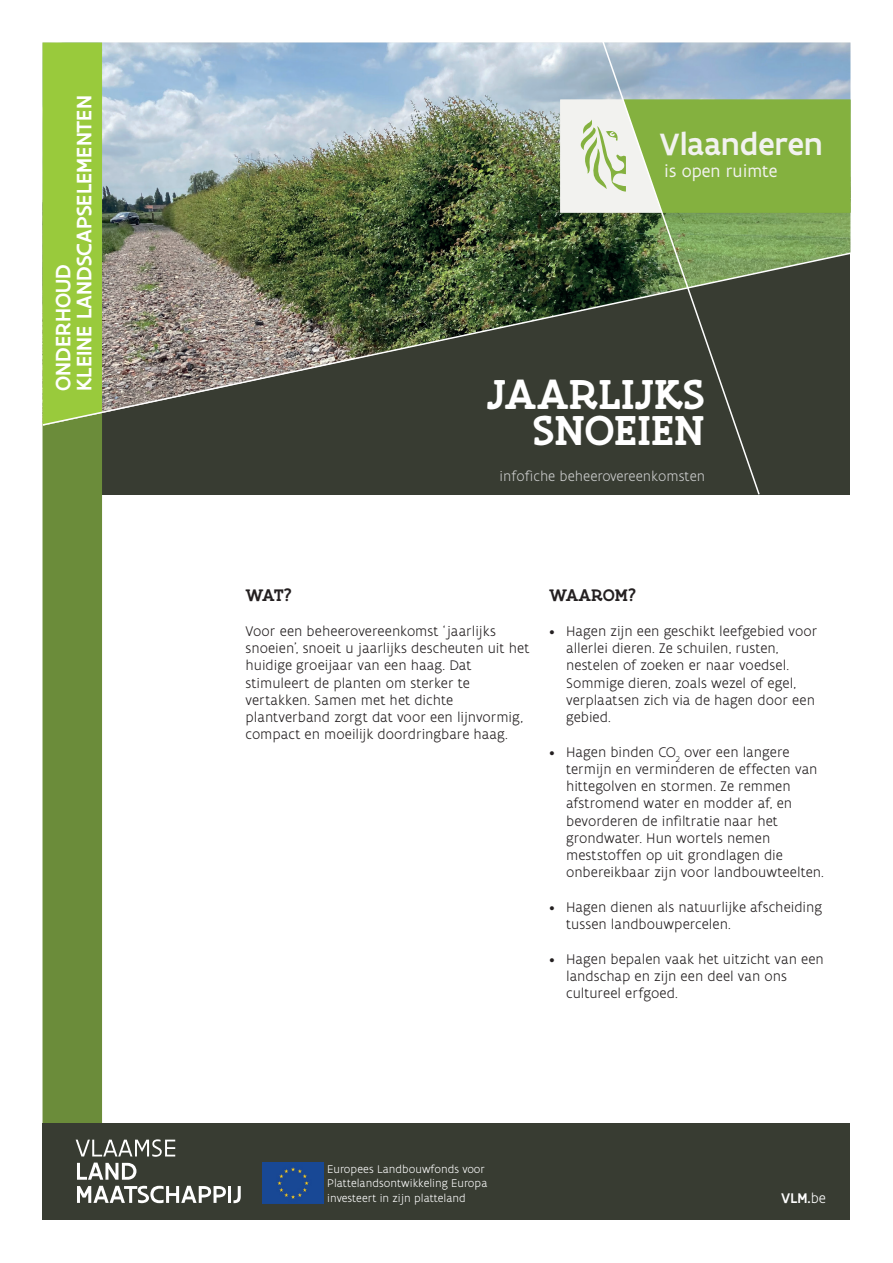
<style>
.page{position:relative;width:893px;height:1263px;background:#fff}
.page>*{position:absolute;margin:0;border:0;box-sizing:border-box;transform-origin:0 0}
.t1{font:500 45px/36px "Flanders Art Serif";letter-spacing:.005em;color:#fff;text-align:right}
.t2{font:500 33.15px "Flanders Art Sans";color:#f2f2ef}
.t3{font:500 22.5px/21px "Flanders Art Sans";letter-spacing:.005em;color:#fff}
.t4{font:300 22.5px "Flanders Art Sans";letter-spacing:-.005em;color:#fff}
.t5{font:18.45px "Flanders Art Sans";color:#f2f2ef}
.t6{font:500 18px "Flanders Art Serif";letter-spacing:-.015em;color:#231f20}
.t7{font:300 15px/17.2px "Flanders Art Sans";color:#231f20}
.t8{font:300 15px "Flanders Art Sans";color:#cccdcd}
.t9{font:500 15px "Flanders Art Sans";color:#fff}
.t10{font:300 12px/14.4px "Flanders Art Sans";color:#fff}
.s1{font-weight:300}
</style>
<div class="page">
<div style="left:90px;top:248px;width:760px;height:247px;background:#383c32"></div>
<div style="left:43px;top:427px;width:59px;height:696px;background:#6b8c3a"></div>
<img style="left:102px;top:43px;width:748px;height:206px">
<div style="left:43px;top:43px;width:59px;height:206px;background:#99ca3c"></div>
<img style="left:42px;top:249px;width:809px;height:178px">
<svg style="left:560px;top:100px;width:290px;height:113px"></svg>
<svg style="left:597px;top:42px;width:164px;height:453px"></svg>
<div style="left:43px;top:1123px;width:807px;height:97px;background:#383c32"></div>
<svg style="left:76px;top:1139px;width:99px;height:41px"></svg>
<svg style="left:77px;top:1186px;width:149px;height:17px"></svg>
<hr style="left:228px;top:1186px;width:3px;height:17px;background:#fff">
<svg style="left:233px;top:1186px;width:8px;height:17px"></svg>
<div style="left:262px;top:1162px;width:61px;height:41px;background:#184895"></div>
<h3 class="t3" style="left:53px;top:391px;width:297px;rotate:-90deg">ONDERHOUD<br>KLEINE LANDSCAPSELEMENTEN</h3>
<h3 class="t4" style="left:63px;top:393px;width:248px;rotate:-90deg">BUFFEREN EN VERBINDEN</h3>
<h2 class="t2" style="left:659px;top:124px;width:165px">Vlaanderen</h2>
<p class="t5" style="left:664px;top:160px;width:115px">is open ruimte</p>
<h1 class="t1" style="left:487px;top:376px;width:220px">JAARLIJKS<br>SNOEIEN</h1>
<p class="t8" style="left:500px;top:467px;width:207px">infofiche beheerovereenkomsten</p>
<p class="t6" style="left:246px;top:584px;width:48px">WAT?</p>
<p class="t7" style="left:246px;top:622px;width:285px">Voor een beheerovereenkomst ‘jaarlijks snoeien’, snoeit u jaarlijks descheuten uit het huidige groeijaar van een haag. Dat stimuleert de planten om sterker te vertakken. Samen met het dichte plantverband zorgt dat voor een lijnvormig, compact en moeilijk doordringbare haag.</p>
<p class="t6" style="left:549px;top:584px;width:88px">WAAROM?</p>
<p class="t7" style="left:566px;top:622px;width:253px;text-indent:-17px">• Hagen zijn een geschikt leefgebied voor allerlei dieren. Ze schuilen, rusten, nestelen of zoeken er naar voedsel.<br>Sommige dieren, zoals wezel of egel, verplaatsen zich via de hagen door een gebied.</p>
<p class="t7" style="left:566px;top:743px;width:259px;text-indent:-17px">• Hagen binden CO<sub>2</sub> over een langere termijn en verminderen de effecten van hittegolven en stormen. Ze remmen afstromend water en modder af, en bevorderen de infiltratie naar het grondwater. Hun wortels nemen meststoffen op uit grondlagen die onbereikbaar zijn voor landbouwteelten.</p>
<p class="t7" style="left:566px;top:898px;width:257px;text-indent:-17px">• Hagen dienen als natuurlijke afscheiding tussen landbouwpercelen.</p>
<p class="t7" style="left:566px;top:950px;width:259px;text-indent:-17px">• Hagen bepalen vaak het uitzicht van een landschap en zijn een deel van ons cultureel erfgoed.</p>
<p class="t10" style="left:327px;top:1161px;width:162px">Europees Landbouwfonds voor<br>Plattelandsontwikkeling Europa investeert in zijn platteland</p>
<p class="t9" style="left:781px;top:1189px;width:46px">VLM.<span class="s1">be</span></p>
</div>
